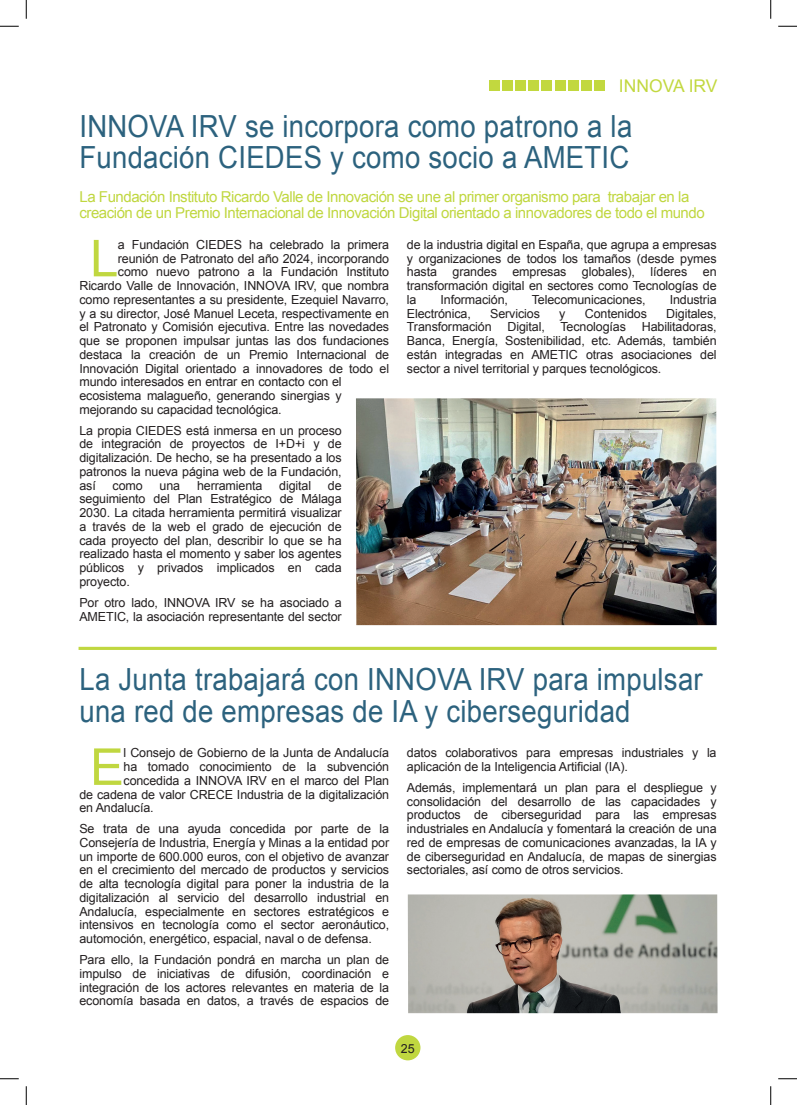
<style>
.page{position:relative;width:797px;height:1105px;background:#fff}
.page>*{position:absolute;margin:0;border:0;box-sizing:border-box;transform-origin:0 0}
.t1{font:50.88px "Arial";color:#c0d740}
.t2{font:30.5px/31.2px "Arial";letter-spacing:.01em;color:#2c627e;scale:.9 1}
.t3{font:17.5px "Arial";color:#c2d83f}
.t4{font:15px/16.2px "Arial";letter-spacing:-.03em;color:#c0d740}
.t5{font:12.5px/13.8px "Arial";letter-spacing:-.01em;color:#231f20;text-align:justify}
</style>
<div class="page">
<div style="left:395px;top:1035px;width:25px;height:25px;background:#c0d740;border-radius:50%"></div>
<img style="left:356px;top:398px;width:360px;height:227px">
<hr style="left:79px;top:647px;width:637px;height:3px;background:#c0d740">
<img style="left:408px;top:894px;width:309px;height:119px">
<div style="left:489px;top:81px;width:10px;height:10px;background:#c2d83f"></div>
<div style="left:502px;top:81px;width:11px;height:10px;background:#c2d83f"></div>
<div style="left:516px;top:81px;width:10px;height:10px;background:#c2d83f"></div>
<div style="left:529px;top:81px;width:10px;height:10px;background:#c2d83f"></div>
<div style="left:542px;top:81px;width:10px;height:10px;background:#c2d83f"></div>
<div style="left:555px;top:81px;width:10px;height:10px;background:#c2d83f"></div>
<div style="left:568px;top:81px;width:10px;height:10px;background:#c2d83f"></div>
<div style="left:581px;top:81px;width:10px;height:10px;background:#c2d83f"></div>
<div style="left:594px;top:81px;width:10px;height:10px;background:#c2d83f"></div>
<svg style="left:0;top:25px;width:19px;height:2px"></svg>
<svg style="left:778px;top:25px;width:19px;height:2px"></svg>
<svg style="left:0;top:1078px;width:19px;height:1px"></svg>
<svg style="left:778px;top:1078px;width:19px;height:1px"></svg>
<svg style="left:25px;top:0;width:2px;height:19px"></svg>
<svg style="left:25px;top:1086px;width:2px;height:19px"></svg>
<svg style="left:770px;top:0;width:1px;height:19px"></svg>
<svg style="left:770px;top:1086px;width:1px;height:19px"></svg>
<h3 class="t3" style="left:619px;top:74px;width:100px">INNOVA IRV</h3>
<h2 class="t2" style="left:79px;top:111px;width:615px">INNOVA IRV se incorpora como patrono a la<br>Fundación CIEDES y como socio a AMETIC</h2>
<p class="t4" style="left:79px;top:188px;width:627px">La Fundación Instituto Ricardo Valle de Innovación se une al primer organismo para trabajar en la creación de un Premio Internacional de Innovación Digital orientado a innovadores de todo el mundo</p>
<h1 class="t1" style="left:90px;top:225px;width:30px">L</h1>
<p class="t5" style="left:118px;top:238px;width:273px">a Fundación CIEDES ha celebrado la primera</p>
<p class="t5" style="left:407px;top:238px;width:311px">de la industria digital en España, que agrupa a empresas y organizaciones de todos los tamaños (desde pymes hasta grandes empresas globales), líderes en transformación digital en sectores como Tecnologías de la</p>
<p class="t5" style="left:118px;top:251px;width:273px">reunión de Patronato del año 2024, incorporando</p>
<p class="t5" style="left:118px;top:265px;width:273px">como nuevo patrono a la Fundación Instituto</p>
<p class="t5" style="left:79px;top:279px;width:311px">Ricardo Valle de Innovación, INNOVA IRV, que nombra</p>
<p class="t5" style="left:79px;top:293px;width:311px">como representantes a su presidente, Ezequiel Navarro,</p>
<p class="t5" style="left:79px;top:306px;width:311px">y a su director, José Manuel Leceta, respectivamente en</p>
<p class="t5" style="left:79px;top:320px;width:311px">el Patronato y Comisión ejecutiva. Entre las novedades</p>
<p class="t5" style="left:79px;top:334px;width:311px">que se proponen impulsar juntas las dos fundaciones</p>
<p class="t5" style="left:79px;top:348px;width:311px">destaca la creación de un Premio Internacional de</p>
<p class="t5" style="left:79px;top:361px;width:311px">Innovación Digital orientado a innovadores de todo el</p>
<p class="t5" style="left:79px;top:375px;width:264px">mundo interesados en entrar en contacto con el</p>
<p class="t5" style="left:79px;top:389px;width:264px">ecosistema malagueño, generando sinergias y</p>
<p class="t5" style="left:79px;top:403px;width:204px">mejorando su capacidad tecnológica.</p>
<p class="t5" style="left:79px;top:424px;width:264px">La propia CIEDES está inmersa en un proceso de integración de proyectos de I+D+i y de digitalización. De hecho, se ha presentado a los patronos la nueva página web de la Fundación, así</p>
<p class="t5" style="left:440px;top:293px;width:69px">Información,</p>
<p class="t5" style="left:532px;top:293px;width:115px">Telecomunicaciones,</p>
<p class="t5" style="left:669px;top:293px;width:48px">Industria</p>
<p class="t5" style="left:407px;top:306px;width:65px">Electrónica,</p>
<p class="t5" style="left:490px;top:306px;width:51px">Servicios</p>
<p class="t5" style="left:559px;top:306px;width:8px">y</p>
<p class="t5" style="left:585px;top:306px;width:64px">Contenidos</p>
<p class="t5" style="left:666px;top:306px;width:52px">Digitales,</p>
<p class="t5" style="left:407px;top:320px;width:86px">Transformación</p>
<p class="t5" style="left:507px;top:320px;width:120px">Digital, Tecnologías</p>
<p class="t5" style="left:407px;top:320px;width:311px;text-indent:235px">Habilitadoras, Banca, Energía, Sostenibilidad, etc. Además, también están integradas en AMETIC otras asociaciones del sector a nivel territorial y parques tecnológicos.</p>
<p class="t5" style="left:79px;top:479px;width:264px;text-indent:248px">de seguimiento del Plan Estratégico de Málaga 2030. La citada herramienta permitirá visualizar a través de la web el grado de ejecución de cada proyecto del plan, describir lo que se ha realizado hasta el momento y saber los agentes públicos y privados implicados en cada proyecto.</p>
<p class="t5" style="left:79px;top:596px;width:264px">Por otro lado, INNOVA IRV se ha asociado a<br>AMETIC, la asociación representante del sector</p>
<p class="t5" style="left:113px;top:479px;width:32px">como</p>
<p class="t5" style="left:160px;top:479px;width:22px">una</p>
<p class="t5" style="left:197px;top:479px;width:67px">herramienta</p>
<p class="t5" style="left:279px;top:479px;width:33px">digital</p>
<h2 class="t2" style="left:79px;top:664px;width:694px">La Junta trabajará con INNOVA IRV para impulsar una red de empresas de IA y ciberseguridad</h2>
<h1 class="t1" style="left:90px;top:734px;width:35px">E</h1>
<p class="t5" style="left:123px;top:746px;width:267px">l Consejo de Gobierno de la Junta de Andalucía</p>
<p class="t5" style="left:407px;top:746px;width:311px">datos colaborativos para empresas industriales y la aplicación de la Inteligencia Artificial (IA).</p>
<p class="t5" style="left:407px;top:781px;width:311px">Además, implementará un plan para el despliegue y consolidación del desarrollo de las capacidades y productos de ciberseguridad para las empresas industriales en Andalucía y fomentará la creación de una red de empresas de comunicaciones avanzadas, la IA y de ciberseguridad en Andalucía, de mapas de sinergias sectoriales, así como de otros servicios.</p>
<p class="t5" style="left:123px;top:760px;width:267px">ha tomado conocimiento de la subvención</p>
<p class="t5" style="left:123px;top:774px;width:267px">concedida a INNOVA IRV en el marco del Plan</p>
<p class="t5" style="left:79px;top:787px;width:311px">de cadena de valor CRECE Industria de la digitalización</p>
<p class="t5" style="left:79px;top:801px;width:76px">en Andalucía.</p>
<p class="t5" style="left:79px;top:822px;width:311px">Se trata de una ayuda concedida por parte de la Consejería de Industria, Energía y Minas a la entidad por un importe de 600.000 euros, con el objetivo de avanzar en el crecimiento del mercado de productos y servicios de alta tecnología digital para poner la industria de la digitalización al servicio del desarrollo industrial en Andalucía, especialmente en sectores estratégicos e intensivos en tecnología como el sector aeronáutico, automoción, energético, espacial, naval o de defensa.</p>
<p class="t5" style="left:79px;top:953px;width:311px">Para ello, la Fundación pondrá en marcha un plan de impulso de iniciativas de difusión, coordinación e integración de los actores relevantes en materia de la economía basada en datos, a través de espacios de</p>
<p class="t5" style="left:401px;top:1041px;width:15px">25</p>
</div>
